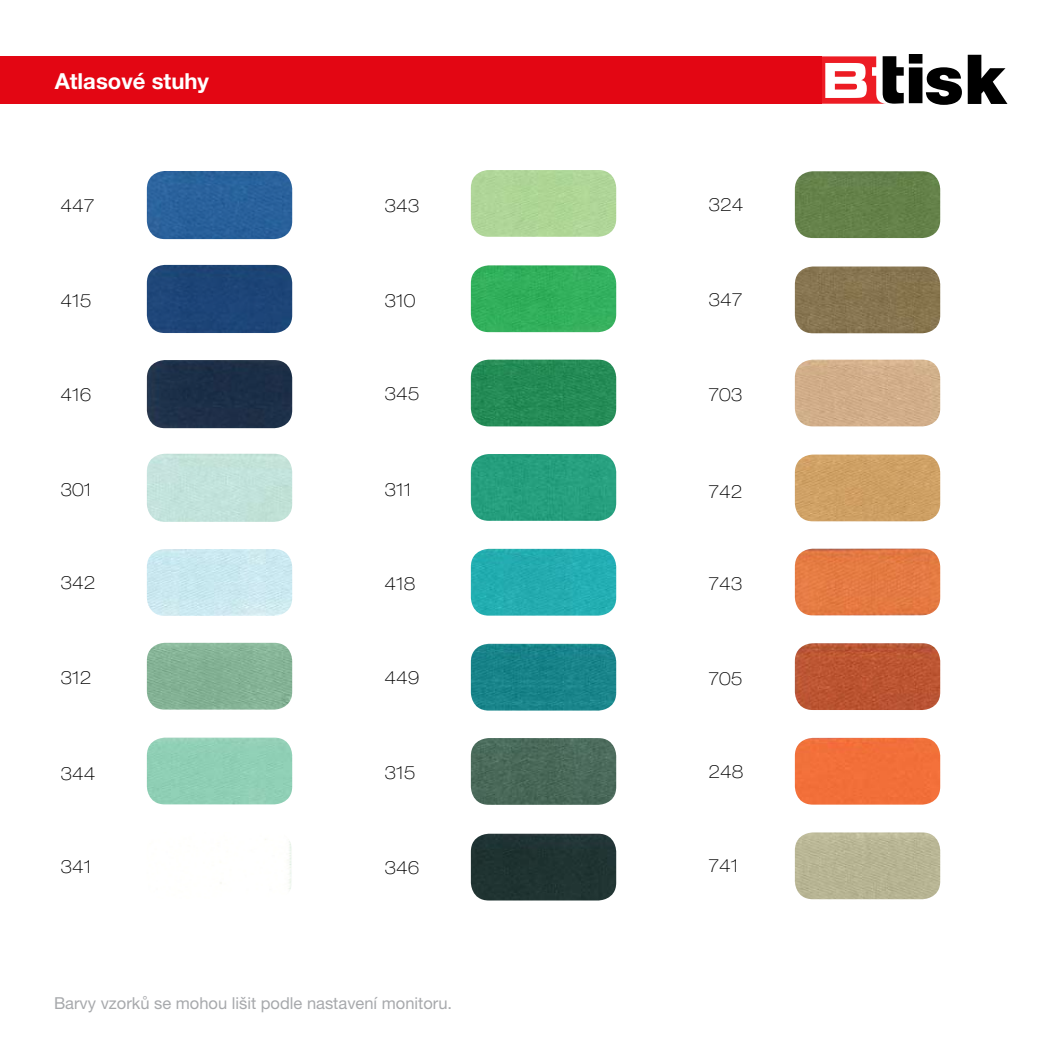
<style>
.page{position:relative;width:1063px;height:1063px;background:#fff}
.page>*{position:absolute;margin:0;border:0;box-sizing:border-box;transform-origin:0 0}
.t1{font:700 22.05px "Helvetica Neue LT Pro";color:#fff}
.t2{font:100 expanded 18px "Helvetica Neue LT Pro";color:#000}
.t3{font:16.5px "Helvetica Neue LT Pro";color:#a7a9ac}
</style>
<div class="page">
<img style="left:147px;top:171px;width:145px;height:68px">
<div style="left:147px;top:265px;width:145px;height:68px;background:#1d4577"></div>
<div style="left:147px;top:360px;width:145px;height:68px;background:#1d2f48"></div>
<div style="left:147px;top:454px;width:145px;height:68px;background:#c2e3db"></div>
<img style="left:147px;top:549px;width:145px;height:67px">
<img style="left:147px;top:643px;width:145px;height:67px">
<div style="left:147px;top:738px;width:145px;height:66px;background:#90cfb5"></div>
<img style="left:220px;top:839px;width:72px;height:50px">
<div style="left:471px;top:170px;width:145px;height:67px;background:#afd697"></div>
<img style="left:471px;top:265px;width:145px;height:67px">
<img style="left:471px;top:360px;width:145px;height:66px">
<div style="left:471px;top:454px;width:145px;height:67px;background:#269f7e"></div>
<img style="left:471px;top:549px;width:145px;height:67px">
<img style="left:471px;top:644px;width:145px;height:67px">
<img style="left:471px;top:738px;width:145px;height:67px">
<div style="left:471px;top:834px;width:145px;height:67px;background:#203432"></div>
<img style="left:795px;top:171px;width:145px;height:67px">
<img style="left:795px;top:267px;width:145px;height:66px">
<img style="left:795px;top:360px;width:145px;height:66px">
<img style="left:795px;top:455px;width:145px;height:66px">
<img style="left:795px;top:549px;width:145px;height:66px">
<img style="left:795px;top:643px;width:145px;height:67px">
<div style="left:795px;top:738px;width:145px;height:67px;background:#f26f39"></div>
<img style="left:795px;top:832px;width:145px;height:67px">
<svg style="left:822px;top:54px;width:185px;height:51px"></svg>
<div style="left:0;top:56px;width:822px;height:48px;background:#e30613"></div>
<p class="t1" style="left:55px;top:68px;width:156px">Atlasové stuhy</p>
<p class="t2" style="left:61px;top:195px;width:36px">447</p>
<p class="t2" style="left:385px;top:195px;width:36px">343</p>
<p class="t2" style="left:709px;top:194px;width:36px">324</p>
<p class="t2" style="left:61px;top:290px;width:32px">415</p>
<p class="t2" style="left:385px;top:290px;width:32px">310</p>
<p class="t2" style="left:709px;top:289px;width:36px">347</p>
<p class="t2" style="left:61px;top:384px;width:32px">416</p>
<p class="t2" style="left:385px;top:383px;width:36px">345</p>
<p class="t2" style="left:709px;top:384px;width:36px">703</p>
<p class="t2" style="left:61px;top:479px;width:32px">301</p>
<p class="t2" style="left:385px;top:479px;width:28px">311</p>
<p class="t2" style="left:709px;top:481px;width:36px">742</p>
<p class="t2" style="left:61px;top:572px;width:36px">342</p>
<p class="t2" style="left:385px;top:573px;width:32px">418</p>
<p class="t2" style="left:709px;top:573px;width:36px">743</p>
<p class="t2" style="left:61px;top:667px;width:32px">312</p>
<p class="t2" style="left:385px;top:667px;width:36px">449</p>
<p class="t2" style="left:709px;top:668px;width:36px">705</p>
<p class="t2" style="left:61px;top:762px;width:36px">344</p>
<p class="t2" style="left:385px;top:762px;width:32px">315</p>
<p class="t2" style="left:709px;top:761px;width:36px">248</p>
<p class="t2" style="left:61px;top:856px;width:32px">341</p>
<p class="t2" style="left:385px;top:857px;width:36px">346</p>
<p class="t2" style="left:709px;top:855px;width:32px">741</p>
<p class="t3" style="left:54px;top:993px;width:400px">Barvy vzorků se mohou lišit podle nastavení monitoru.</p>
</div>
